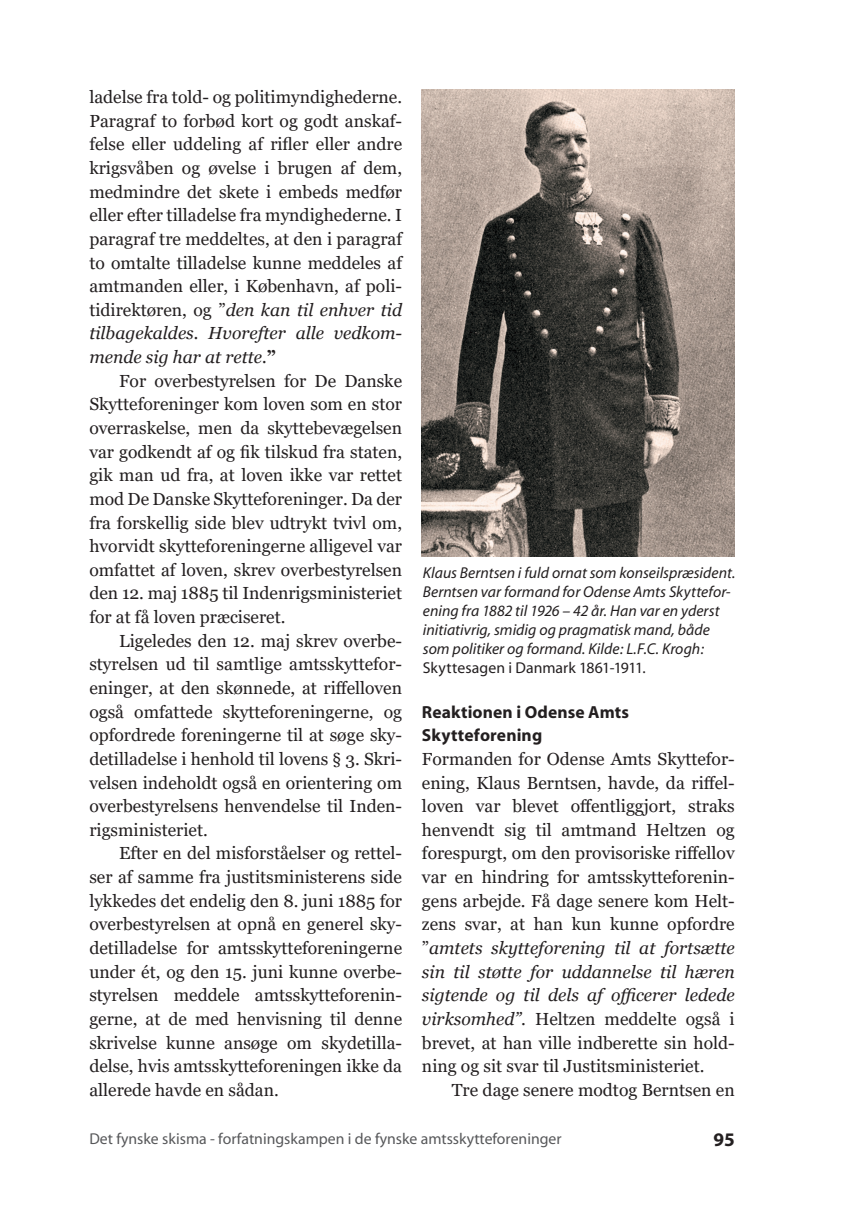
<style>
.page{position:relative;width:844px;height:1216px;background:#fff}
.page>*{position:absolute;margin:0;border:0;box-sizing:border-box;transform-origin:0 0}
.t1{font:700 19.25px "Myriad";color:#231f20}
.t2{font:17.5px/23.6px "Georgia";color:#231f20;text-align:justify}
.Heading_2{font:700 17.5px "Myriad";letter-spacing:.005em;color:#231f20}
.t3{font:italic 15.75px/18.9px "Myriad";color:#231f20}
.t4{font:15.75px "Myriad";color:#57585a}
.s1{font-style:italic}
.s2{font-weight:700}
.s3{font-style:normal}
</style>
<div class="page">
<img style="left:421px;top:90px;width:313px;height:466px">
<p class="t2" style="left:89px;top:86px;width:314px">ladelse fra told- og politimyndighederne.<br>Paragraf to forbød kort og godt anskaf&shy;felse eller uddeling af rifler eller andre krigsvåben og øvelse i brugen af dem, medmindre det skete i embeds medfør eller efter tilladelse fra myndighederne. I paragraf tre meddeltes, at den i paragraf to omtalte tilladelse kunne meddeles af amtmanden eller, i København, af poli&shy;tidirektøren, og ”<span class="s1">den kan til enhver tid tilbagekaldes. Hvorefter alle vedkom&shy;mende sig har at rette.</span><span class="s2">”</span></p>
<p class="t2" style="left:89px;top:369px;width:314px;text-indent:30px">For overbestyrelsen for De Danske Skytteforeninger kom loven som en stor overraskelse, men da skyttebevægelsen var godkendt af og fik tilskud fra staten, gik man ud fra, at loven ikke var rettet mod De Danske Skytteforeninger. Da der fra forskellig side blev udtrykt tvivl om, hvorvidt skytteforeningerne alligevel var omfattet af loven, skrev overbestyrelsen den 12. maj 1885 til Indenrigsministeriet for at få loven præciseret.</p>
<p class="t2" style="left:89px;top:629px;width:314px;text-indent:30px">Ligeledes den 12. maj skrev overbe&shy;styrelsen ud til samtlige amtsskyttefor&shy;eninger, at den skønnede, at riffelloven også omfattede skytteforeningerne, og opfordrede foreningerne til at søge sky&shy;detilladelse i henhold til lovens § 3. Skri&shy;velsen indeholdt også en orientering om overbestyrelsens henvendelse til Inden&shy;rigsministeriet.</p>
<p class="t2" style="left:89px;top:842px;width:314px;text-indent:30px">Efter en del misforståelser og rettel&shy;ser af samme fra justitsministerens side lykkedes det endelig den 8. juni 1885 for overbestyrelsen at opnå en generel sky&shy;detilladelse for amtsskytteforeningerne under ét, og den 15. juni kunne overbe&shy;styrelsen meddele amtsskytteforenin&shy;gerne, at de med henvisning til denne skrivelse kunne ansøge om skydetilla&shy;delse, hvis amtsskytteforeningen ikke da allerede havde en sådan.</p>
<p class="t3" style="left:423px;top:564px;width:314px">Klaus Berntsen i fuld ornat som konseilspræsident.<br>Berntsen var formand for Odense Amts Skyttefor&shy;ening fra 1882 til 1926 – 42 år. Han var en yderst initiativrig, smidig og pragmatisk mand, både som politiker og formand. Kilde: L.F.C. Krogh:<br><span class="s3">Skyttesagen i Danmark 1861-1911.</span></p>
<p class="Heading_2" style="left:422px;top:702px;width:208px">Reaktionen i Odense Amts</p>
<p class="Heading_2" style="left:422px;top:726px;width:122px">Skytteforening</p>
<p class="t2" style="left:422px;top:747px;width:314px">Formanden for Odense Amts Skyttefor&shy;ening, Klaus Berntsen, havde, da riffel&shy;loven var blevet offentliggjort, straks henvendt sig til amtmand Heltzen og forespurgt, om den provisoriske riffellov var en hindring for amtsskytteforenin&shy;gens arbejde. Få dage senere kom Helt&shy;zens svar, at han kun kunne opfordre ”<span class="s1">amtets skytteforening til at fortsætte sin til støtte for uddannelse til hæren sigtende og til dels af officerer ledede virksomhed”</span>. Heltzen meddelte også i brevet, at han ville indberette sin hold&shy;ning og sit svar til Justitsministeriet.</p>
<p class="t2" style="left:451px;top:1078px;width:284px">Tre dage senere modtog Berntsen en</p>
<p class="t4" style="left:89px;top:1130px;width:473px">Det fynske skisma - forfatningskampen i de fynske amtsskytteforeninger</p>
<p class="t1" style="left:713px;top:1129px;width:23px">95</p>
</div>
